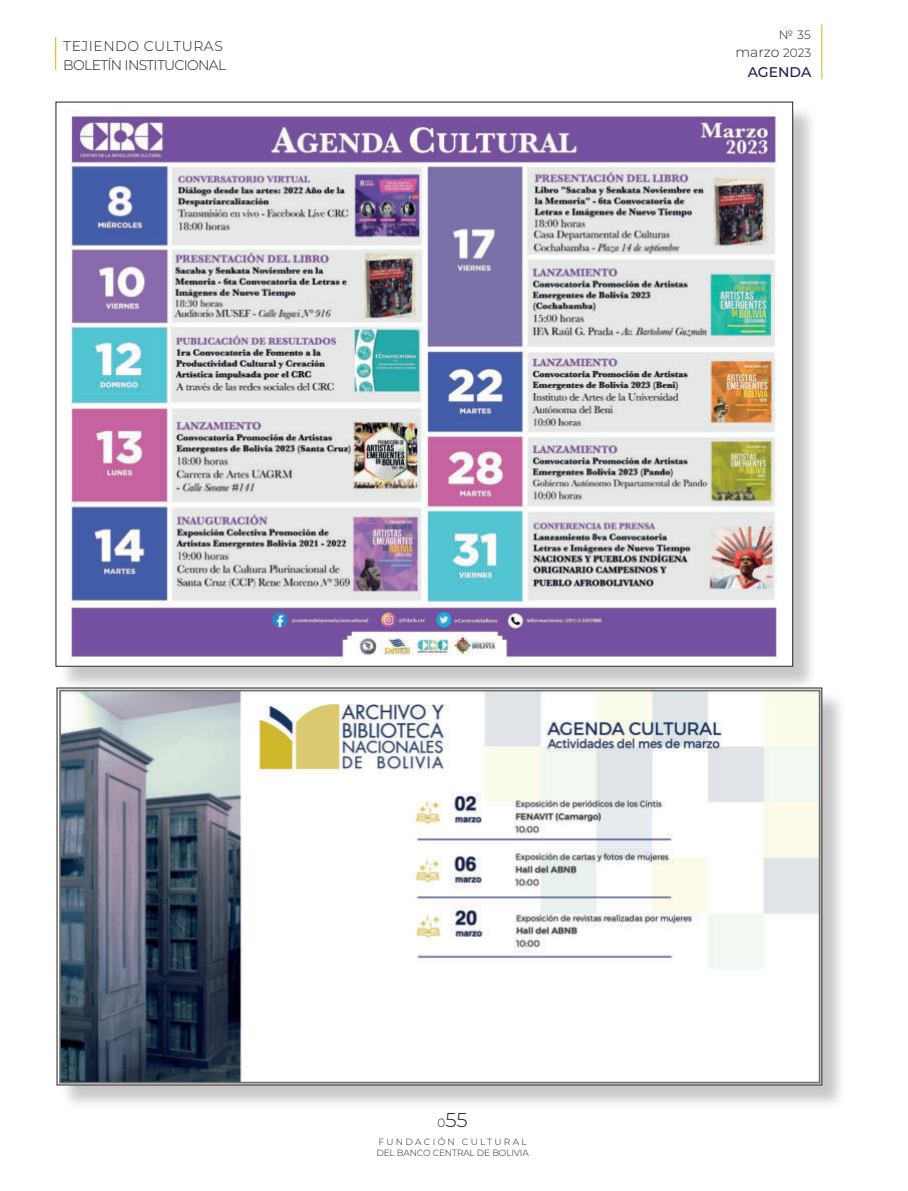
<style>
.page{position:relative;width:908px;height:1191px;background:#fff}
.page>*{position:absolute;margin:0;border:0;box-sizing:border-box;transform-origin:0 0}
.t1{font:300 20px "Montserrat";color:#231f20}
.t2{font:300 14px "Montserrat";letter-spacing:-.05em;color:#231f20}
.t3{font:300 14px "Montserrat";letter-spacing:.035em;color:#231f20}
.t4{font:500 14px/19.6px "Montserrat";color:#1c194b;text-align:right}
.t5{font:300 12px "Montserrat";color:#231f20}
.t6{font:300 9px/10.8px "Montserrat";letter-spacing:-.015em;color:#231f20}
.s1{font-weight:300;color:#231f20}
.s2{font-weight:300;font-size:12px;color:#231f20}
.s3{font-size:12px}
</style>
<div class="page">
<hr style="left:55px;top:37px;width:1px;height:33px;background:#ddb008">
<hr style="left:821px;top:24px;width:1px;height:55px;background:#ddb008">
<div style="left:60px;top:691px;width:786px;height:419px;background:#231f20;opacity:.25"></div>
<img style="left:59px;top:690px;width:760px;height:393px">
<div style="left:59px;top:105px;width:758px;height:586px;background:#231f20;opacity:.25"></div>
<img style="left:59px;top:105px;width:731px;height:559px">
<h3 class="t5" style="left:778px;top:28px;width:33px">№ 35</h3>
<h2 class="t3" style="left:63px;top:38px;width:161px">TEJIENDO CULTURAS</h2>
<h2 class="t2" style="left:63px;top:58px;width:164px">BOLETÍN INSTITUCIONAL</h2>
<h2 class="t4" style="left:735px;top:43px;width:77px"><span class="s1">marzo</span> <span class="s2">2023<br></span>AGENDA</h2>
<h1 class="t1" style="left:437px;top:1109px;width:32px"><span class="s3">0</span>55</h1>
<p class="t6" style="left:376px;top:1137px;width:154px">FUNDACIÓN CULTURAL<br>DEL BANCO CENTRAL DE BOLIVIA</p>
</div>
